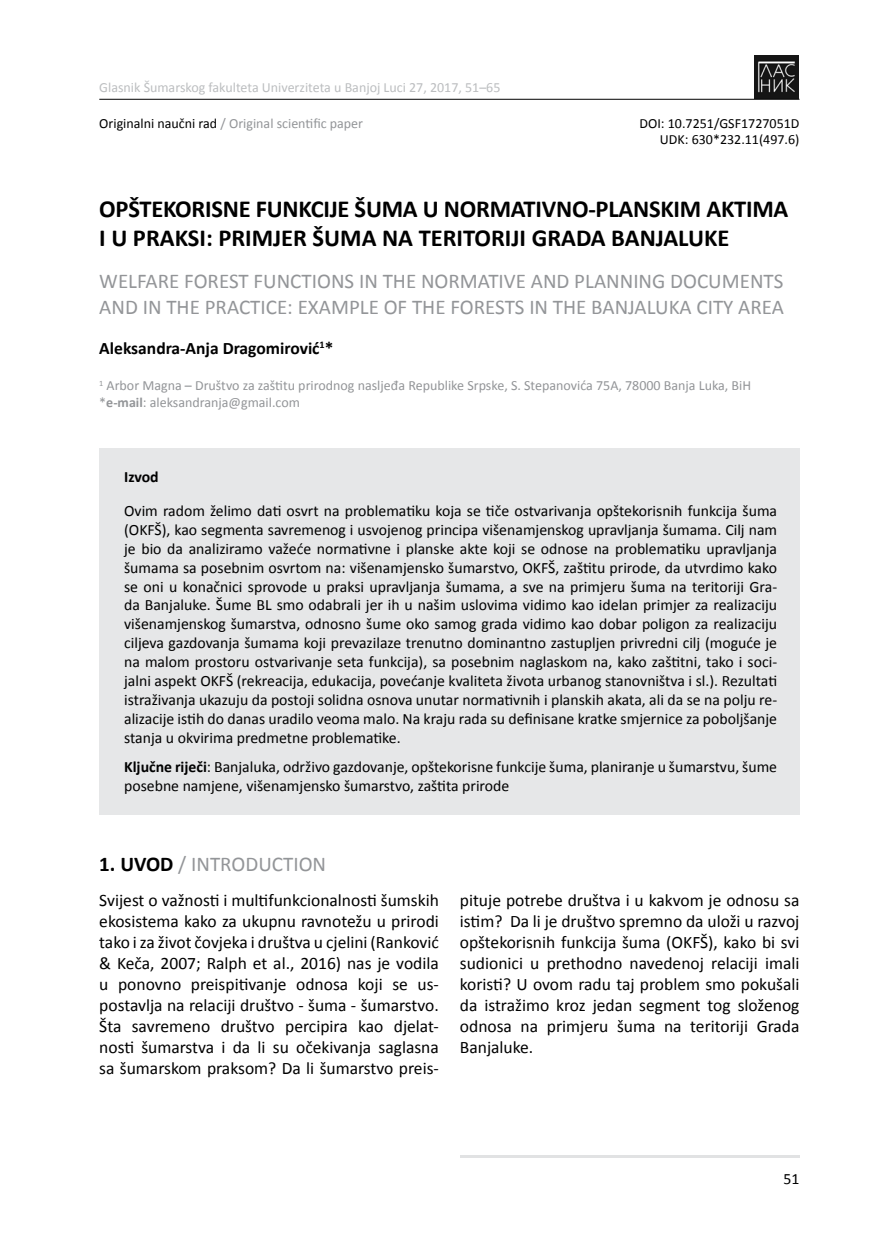
<style>
.page{position:relative;width:874px;height:1241px;background:#fff}
.page>*{position:absolute;margin:0;border:0;box-sizing:border-box;transform-origin:0 0}
.t1{font:700 24.5px/29.4px "Calibri";letter-spacing:-.01em;color:#000}
.t2{font:21px/25.2px "Calibri";color:#939598}
.t3{font:17.5px/21px "Calibri";color:#000;text-align:justify}
.t4{font:700 17.5px "Calibri";color:#000}
.t5{font:15.75px/18.9px "Calibri";color:#000;text-align:justify}
.t6{font:700 15.75px "Calibri";letter-spacing:-.005em;color:#000}
.t7{font:14px/16.8px "Calibri";color:#939598}
.t8{font:14px "Calibri";color:#bcbec0}
.t9{font:14px/15.8px "Calibri";color:#000;text-align:right}
.s1{color:#000}
.s2{font-weight:700}
.s3{font-weight:700;color:#000}
</style>
<div class="page">
<img style="left:754px;top:55px;width:44px;height:44px">
<hr style="left:99px;top:99px;width:700px;height:1px;background:#000">
<hr style="left:459px;top:1155px;width:340px;height:2px;background:#e1e2e3">
<div style="left:99px;top:448px;width:700px;height:366px;background:#e6e7e8"></div>
<p class="t8" style="left:99px;top:79px;width:402px">Glasnik Šumarskog fakulteta Univerziteta u Banjoj Luci 27, 2017, 51–65</p>
<p class="t7" style="left:99px;top:115px;width:265px"><span class="s1">Originalni naučni rad</span> / Original scientific paper</p>
<p class="t9" style="left:639px;top:116px;width:161px">DOI: 10.7251/GSF1727051D<br>UDK: 630*232.11(497.6)</p>
<h1 class="t1" style="left:99px;top:194px;width:690px">OPŠTEKORISNE FUNKCIJE ŠUMA U NORMATIVNO-PLANSKIM AKTIMA<br>I U PRAKSI: PRIMJER ŠUMA NA TERITORIJI GRADA BANJALUKE</h1>
<h2 class="t2" style="left:99px;top:269px;width:686px">WELFARE FOREST FUNCTIONS IN THE NORMATIVE AND PLANNING DOCUMENTS<br>AND IN THE PRACTICE: EXAMPLE OF THE FORESTS IN THE BANJALUKA CITY AREA</h2>
<p class="t4" style="left:99px;top:337px;width:235px">Aleksandra-Anja Dragomirović<sup>1</sup>*</p>
<p class="t7" style="left:99px;top:377px;width:653px"><sup>1</sup> Arbor Magna – Društvo za zaštitu prirodnog nasljeđa Republike Srpske, S. Stepanovića 75A, 78000 Banja Luka, BiH *<span class="s2">e-mail</span>: aleksandranja@gmail.com</p>
<p class="t6" style="left:124px;top:466px;width:36px">Izvod</p>
<p class="t5" style="left:124px;top:501px;width:654px">Ovim radom želimo dati osvrt na problematiku koja se tiče ostvarivanja opštekorisnih funkcija šuma (OKFŠ), kao segmenta savremenog i usvojenog principa višenamjenskog upravljanja šumama. Cilj nam je bio da analiziramo važeće normativne i planske akte koji se odnose na problematiku upravljanja šumama sa posebnim osvrtom na: višenamjensko šumarstvo, OKFŠ, zaštitu prirode, da utvrdimo kako se oni u konačnici sprovode u praksi upravljanja šumama, a sve na primjeru šuma na teritoriji Gra&shy;da Banjaluke. Šume BL smo odabrali jer ih u našim uslovima vidimo kao idelan primjer za realizaciju višenamjenskog šumarstva, odnosno šume oko samog grada vidimo kao dobar poligon za realizaciju ciljeva gazdovanja šumama koji prevazilaze trenutno dominantno zastupljen privredni cilj (moguće je na malom prostoru ostvarivanje seta funkcija), sa posebnim naglaskom na, kako zaštitni, tako i soci&shy;jalni aspekt OKFŠ (rekreacija, edukacija, povećanje kvaliteta života urbanog stanovništva i sl.). Rezultati istraživanja ukazuju da postoji solidna osnova unutar normativnih i planskih akata, ali da se na polju re&shy;alizacije istih do danas uradilo veoma malo. Na kraju rada su definisane kratke smjernice za poboljšanje stanja u okvirima predmetne problematike.</p>
<p class="t5" style="left:124px;top:757px;width:654px"><span class="s2">Ključne riječi</span>: Banjaluka, održivo gazdovanje, opštekorisne funkcije šuma, planiranje u šumarstvu, šume posebne namjene, višenamjensko šumarstvo, zaštita prirode</p>
<h2 class="t2" style="left:99px;top:851px;width:228px"><span class="s3">1. UVOD</span> / INTRODUCTION</h2>
<p class="t3" style="left:99px;top:889px;width:341px">Svijest o važnosti i multifunkcionalnosti šumskih ekosistema kako za ukupnu ravnotežu u prirodi tako i za život čovjeka i društva u cjelini (Ranković &amp; Keča, 2007; Ralph et al., 2016) nas je vodila u ponovno preispitivanje odnosa koji se us&shy;postavlja na relaciji društvo - šuma - šumarstvo.<br>Šta savremeno društvo percipira kao djelat&shy;nosti šumarstva i da li su očekivanja saglasna sa šumarskom praksom? Da li šumarstvo preis-</p>
<p class="t3" style="left:459px;top:889px;width:341px">pituje potrebe društva i u kakvom je odnosu sa istim? Da li je društvo spremno da uloži u razvoj opštekorisnih funkcija šuma (OKFŠ), kako bi svi sudionici u prethodno navedenoj relaciji imali koristi? U ovom radu taj problem smo pokušali da istražimo kroz jedan segment tog složenog odnosa na primjeru šuma na teritoriji Grada Banjaluke.</p>
<p class="t5" style="left:783px;top:1168px;width:17px">51</p>
</div>
